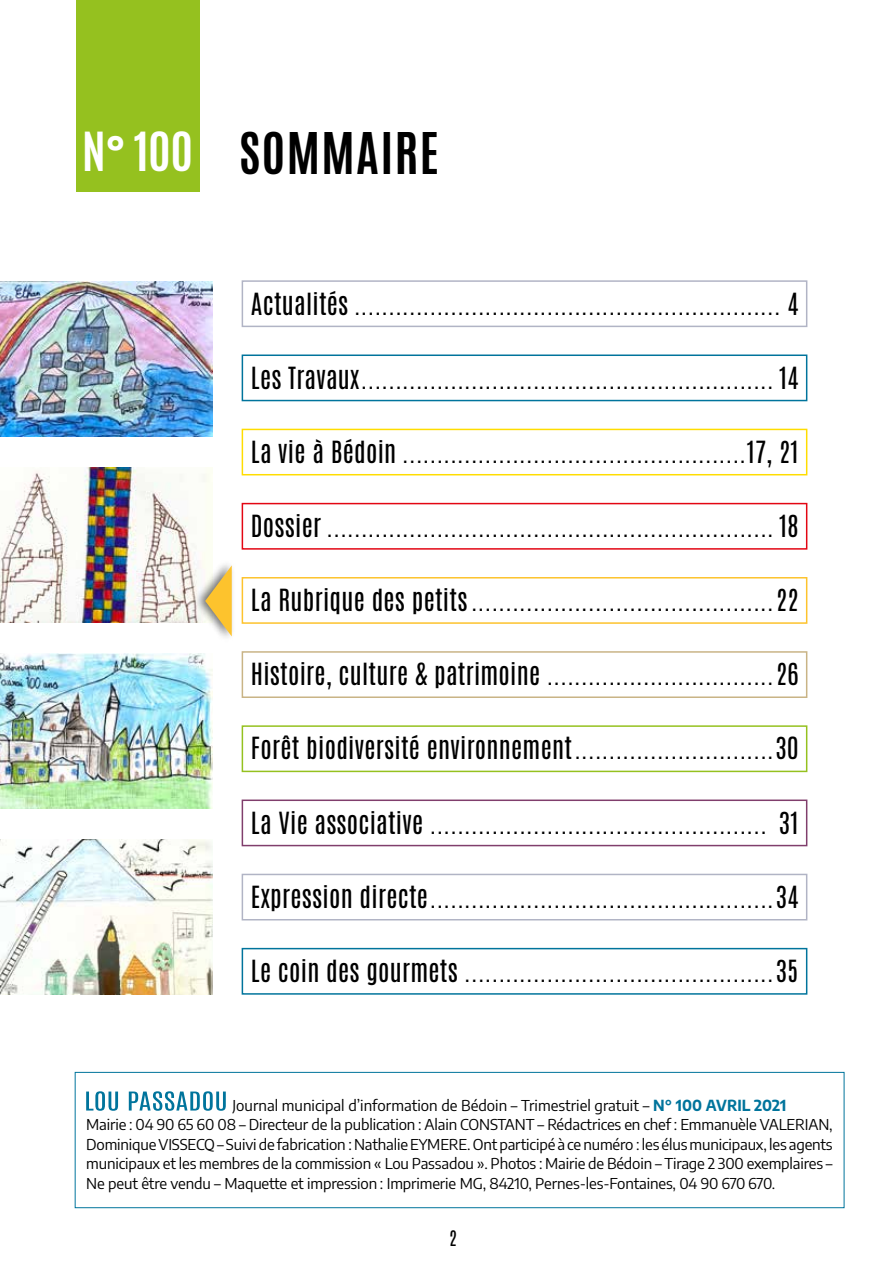
<style>
.page{position:relative;width:893px;height:1263px;background:#fff}
.page>*{position:absolute;margin:0;border:0;box-sizing:border-box;transform-origin:0 0}
.t1{font:700 48px "Antonio";letter-spacing:.03em;color:#000}
.t2{font:700 45px "Antonio";color:#fff}
.t3{font:25.5px "Antonio";letter-spacing:.01em;color:#000}
.t4{font:18px "Antonio";color:#000}
.t5{font:15px/19.5px "Encode Sans";letter-spacing:-.01em;color:#000}
.s1{font-weight:700;color:#00749c}
</style>
<div class="page">
<div style="left:242px;top:280px;width:565px;height:47px;border:2px solid #b1b4c5"></div>
<div style="left:242px;top:354px;width:565px;height:47px;border:2px solid #00749c"></div>
<div style="left:242px;top:429px;width:565px;height:46px;border:2px solid #fd0"></div>
<div style="left:242px;top:503px;width:565px;height:47px;border:2px solid #e30613"></div>
<div style="left:242px;top:577px;width:565px;height:47px;border:2px solid #fdc32d"></div>
<div style="left:242px;top:651px;width:565px;height:47px;border:2px solid #c9b486"></div>
<div style="left:242px;top:725px;width:565px;height:47px;border:2px solid #95c11f"></div>
<div style="left:242px;top:799px;width:565px;height:47px;border:2px solid #803e6c"></div>
<div style="left:242px;top:874px;width:565px;height:46px;border:2px solid #b1b4c5"></div>
<div style="left:242px;top:948px;width:565px;height:47px;border:2px solid #00749c"></div>
<img style="left:0;top:281px;width:213px;height:155px">
<img style="left:0;top:467px;width:213px;height:155px">
<img style="left:0;top:653px;width:213px;height:155px">
<img style="left:0;top:839px;width:213px;height:155px">
<div style="left:194px;top:559px;width:42px;height:84px;background:#000;opacity:.55"></div>
<svg style="left:205px;top:565px;width:27px;height:71px"></svg>
<svg style="left:86px;top:1091px;width:140px;height:20px"></svg>
<div style="left:75px;top:1072px;width:769px;height:136px;border:1px solid #00749c"></div>
<div style="left:77px;top:0;width:123px;height:191px;background:#95c11f"></div>
<h2 class="t2" style="left:82px;top:118px;width:112px">N° 100</h2>
<h1 class="t1" style="left:239px;top:117px;width:201px">SOMMAIRE</h1>
<p class="t3" style="left:251px;top:285px;width:549px">Actualités .............................................................. 4</p>
<p class="t3" style="left:251px;top:359px;width:549px">Les Travaux............................................................ 14</p>
<p class="t3" style="left:251px;top:433px;width:549px">La vie à Bédoin ..................................................17, 21</p>
<p class="t3" style="left:251px;top:507px;width:549px">Dossier ................................................................. 18</p>
<p class="t3" style="left:251px;top:581px;width:549px">La Rubrique des petits............................................22</p>
<p class="t3" style="left:251px;top:656px;width:549px">Histoire, culture &amp; patrimoine .................................26</p>
<p class="t3" style="left:251px;top:730px;width:549px">Forêt biodiversité environnement.............................30</p>
<p class="t3" style="left:251px;top:804px;width:549px">La Vie associative ................................................. 31</p>
<p class="t3" style="left:251px;top:878px;width:549px">Expression directe..................................................34</p>
<p class="t3" style="left:251px;top:952px;width:549px">Le coin des gourmets .............................................35</p>
<p class="t5" style="left:86px;top:1095px;width:748px;text-indent:146px">Journal municipal d’information de Bédoin – Trimestriel gratuit – <span class="s1">N° 100 AVRIL 2021<br></span>Mairie : 04 90 65 60 08 – Directeur de la publication : Alain CONSTANT – Rédactrices en chef : Emmanuèle VALERIAN, Dominique VISSECQ – Suivi de fabrication : Nathalie EYMERE. Ont participé à ce numéro : les élus municipaux, les agents municipaux et les membres de la commission « Lou Passadou ». Photos : Mairie de Bédoin – Tirage 2 300 exemplaires – Ne peut être vendu – Maquette et impression : Imprimerie MG, 84210, Pernes-les-Fontaines, 04 90 670 670.</p>
<p class="t4" style="left:449px;top:1225px;width:9px">2</p>
</div>
